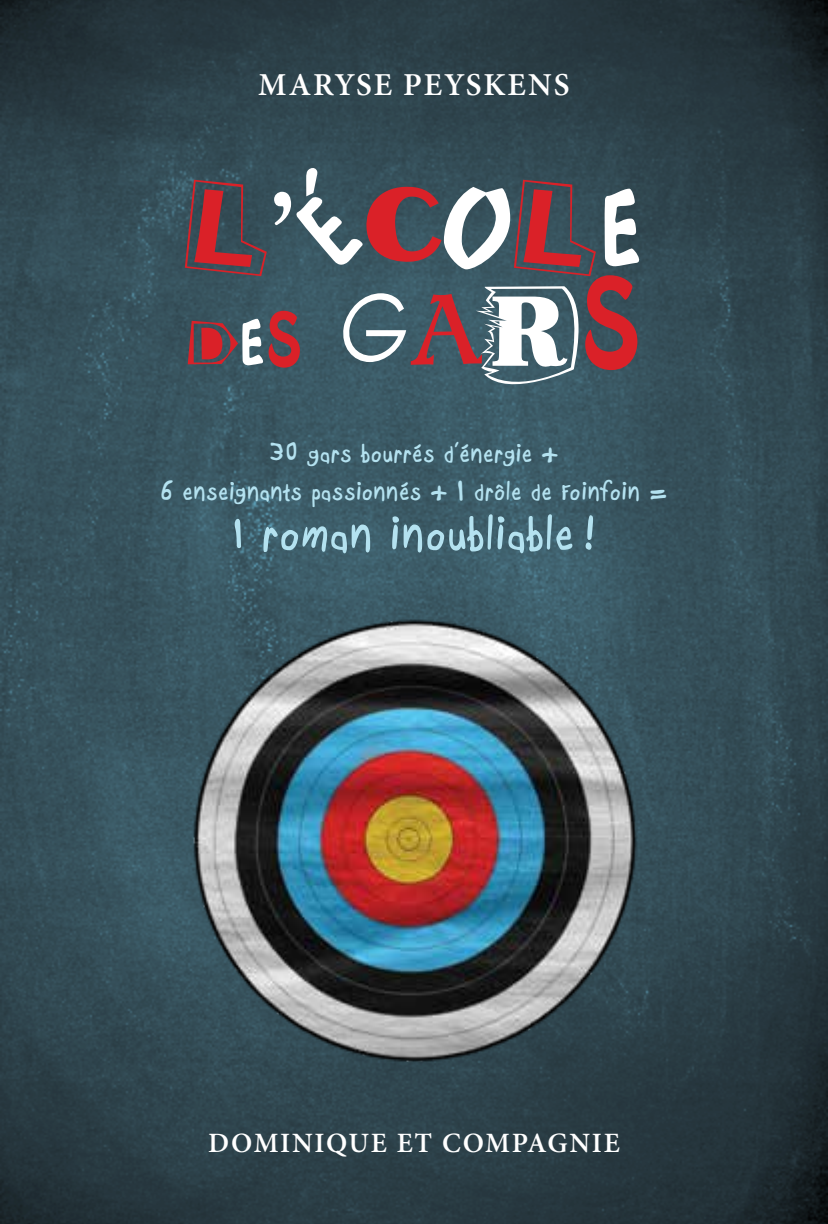
<style>
.page{position:relative;width:828px;height:1224px;background:#fff}
.page>*{position:absolute;margin:0;border:0;box-sizing:border-box;transform-origin:0 0}
.t1{font:700 52px "Boopee";letter-spacing:.055em;color:#b4e2f0}
.t2{font:600 32px "Minion Pro";letter-spacing:.06em;color:#fff}
.t3{font:700 28px/38px "Boopee";letter-spacing:.055em;color:#b4e2f0;text-align:center}
.t4{font:600 28px "Minion Pro";letter-spacing:.06em;color:#fff}
.s1{font-size:36px}
.s2{font-size:40px}
.s3{font-size:44px}
.s4{font-size:64px}
</style>
<div class="page">
<img style="left:0;top:0;width:828px;height:1224px">
<img style="left:113px;top:534px;width:615px;height:603px">
<svg style="left:185px;top:167px;width:460px;height:232px;background:#65636c"></svg>
<p class="t2" style="left:258px;top:63px;width:313px">MARYSE PEYSKENS</p>
<p class="t3" style="left:161px;top:436px;width:507px"><span class="s1">30</span> gars bourrés d’énergie <span class="s2">+<br></span><span class="s1">6</span> enseignants passionnés <span class="s2">+</span> <span class="s3">1</span> drôle de Foinfoin <span class="s2">=</span></p>
<h1 class="t1" style="left:234px;top:505px;width:362px"><span class="s4">1</span> roman inoubliable !</h1>
<p class="t4" style="left:208px;top:1124px;width:413px">DOMINIQUE ET COMPAGNIE</p>
</div>
